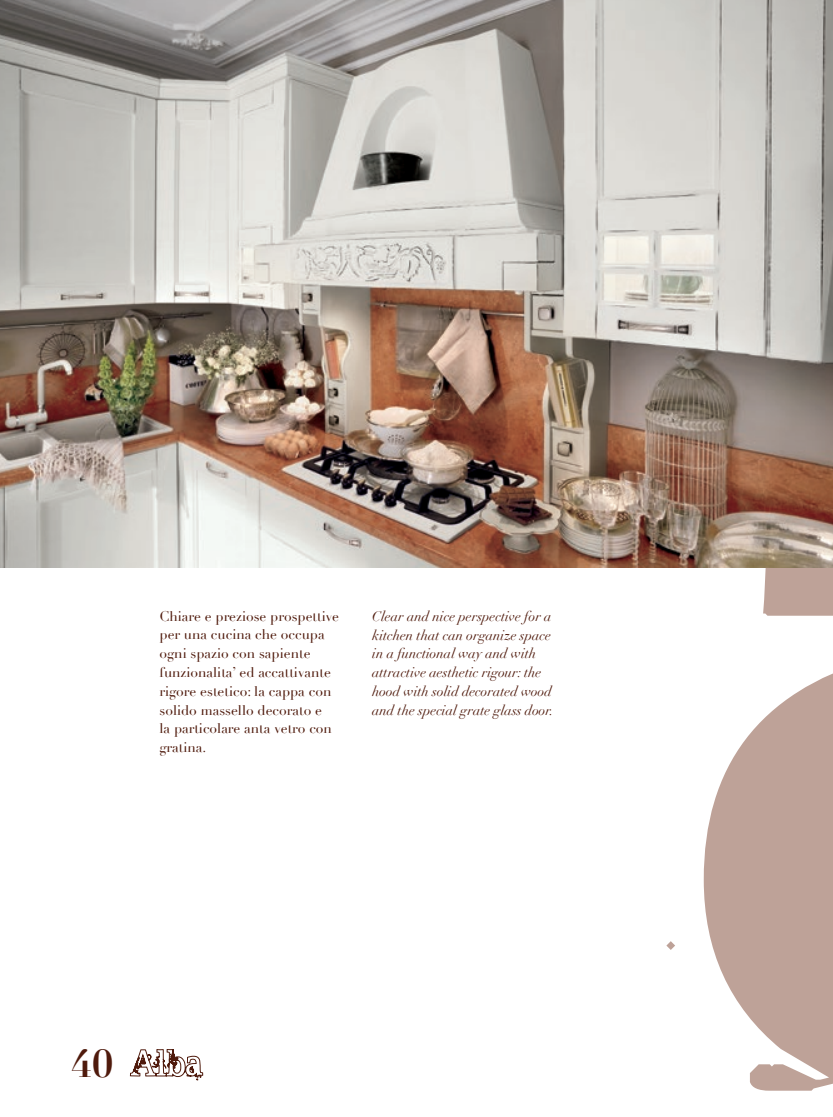
<style>
.page{position:relative;width:833px;height:1117px;background:#fff}
.page>*{position:absolute;margin:0;border:0;box-sizing:border-box;transform-origin:0 0}
.t1{font:700 38px "Didot";color:#4f1a0c}
.t2{font:13.75px/18.8px "Didot";color:#4f1a0c}
.t3{font:italic 13.75px/18.8px "Didot";color:#4f1a0c}
</style>
<div class="page">
<svg style="left:666px;top:567px;width:167px;height:524px"></svg>
<img style="left:0;top:0;width:833px;height:567px">
<svg style="left:130px;top:1049px;width:73px;height:31px"></svg>
<p class="t2" style="left:159px;top:606px;width:181px">Chiare e preziose prospettive per una cucina che occupa ogni spazio con sapiente funzionalita’ ed accattivante rigore estetico: la cappa con solido massello decorato e<br>la particolare anta vetro con gratina.</p>
<p class="t3" style="left:372px;top:606px;width:183px">Clear and nice perspective for a kitchen that can organize space in a functional way and with attractive aesthetic rigour: the hood with solid decorated wood and the special grate glass door.</p>
<h1 class="t1" style="left:71px;top:1038px;width:44px">40</h1>
</div>
